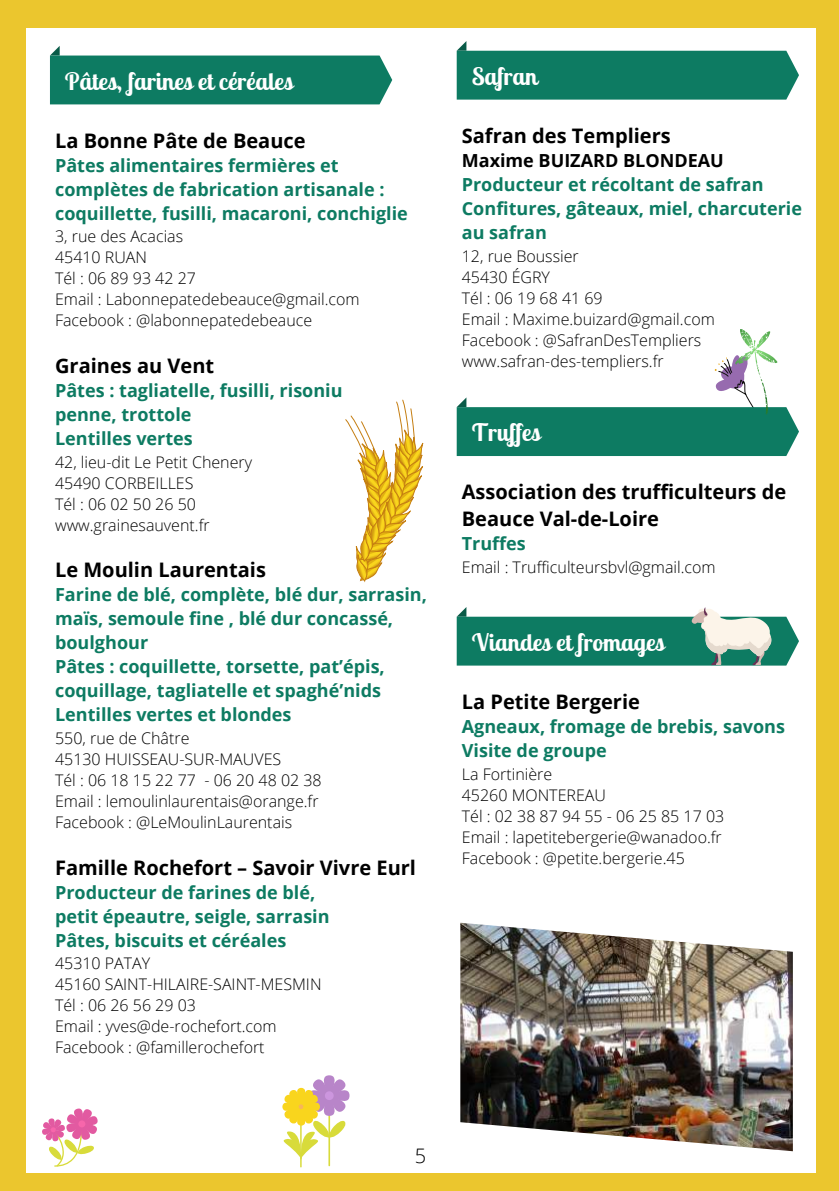
<style>
.page{position:relative;width:839px;height:1191px;background:#fff}
.page>*{position:absolute;margin:0;border:0;box-sizing:border-box;transform-origin:0 0}
.t1{font:700 24px "Lobster Two";color:#fff}
.t2{font:700 20px/27px "Open Sans";color:#000}
.t3{font:300 20px "Open Sans";color:#000}
.t4{font:700 18px/24px "Open Sans";color:#0d7b62}
.t5{font:700 18px "Open Sans";color:#000}
.t6{font:300 16px/21px "Open Sans";color:#000}
</style>
<div class="page">
<div style="left:0;top:0;width:838px;height:1191px;background:#ebc62e"></div>
<div style="left:26px;top:28px;width:789px;height:1144px;background:#fff"></div>
<hr style="left:328px;top:1100px;width:2px;height:66px;background:#d8db3a">
<hr style="left:300px;top:1107px;width:1px;height:60px;background:#d8db3a">
<svg style="left:282px;top:1075px;width:67px;height:86px"></svg>
<svg style="left:50px;top:46px;width:342px;height:58px"></svg>
<svg style="left:456px;top:41px;width:343px;height:59px"></svg>
<svg style="left:456px;top:607px;width:343px;height:59px"></svg>
<img style="left:460px;top:923px;width:332px;height:228px">
<svg style="left:345px;top:399px;width:79px;height:182px"></svg>
<svg style="left:456px;top:329px;width:343px;height:127px"></svg>
<svg style="left:42px;top:1108px;width:56px;height:59px"></svg>
<h1 class="t1" style="left:65px;top:66px;width:229px">Pâtes, farines et céréales</h1>
<p class="t2" style="left:55px;top:127px;width:252px">La Bonne Pâte de Beauce</p>
<p class="t4" style="left:55px;top:153px;width:354px">Pâtes alimentaires fermières et complètes de fabrication artisanale : coquillette, fusilli, macaroni, conchiglie</p>
<p class="t6" style="left:55px;top:226px;width:306px">3, rue des Acacias<br>45410 RUAN<br>Tél : 06 89 93 42 27<br>Email : Labonnepatedebeauce@gmail.com<br>Facebook : @labonnepatedebeauce</p>
<p class="t2" style="left:55px;top:352px;width:161px">Graines au Vent</p>
<p class="t4" style="left:55px;top:378px;width:289px">Pâtes : tagliatelle, fusilli, risoniu penne, trottole<br>Lentilles vertes</p>
<p class="t6" style="left:55px;top:451px;width:198px">42, lieu-dit Le Petit Chenery<br>45490 CORBEILLES<br>Tél : 06 02 50 26 50 www.grainesauvent.fr</p>
<p class="t2" style="left:55px;top:556px;width:212px">Le Moulin Laurentais</p>
<p class="t4" style="left:55px;top:582px;width:373px">Farine de blé, complète, blé dur, sarrasin, maïs, semoule fine , blé dur concassé, boulghour<br>Pâtes : coquillette, torsette, pat’épis, coquillage, tagliatelle et spaghé’nids Lentilles vertes et blondes</p>
<p class="t6" style="left:55px;top:727px;width:268px">550, rue de Châtre<br>45130 HUISSEAU-SUR-MAUVES<br>Tél : 06 18 15 22 77 - 06 20 48 02 38<br>Email : lemoulinlaurentais@orange.fr<br>Facebook : @LeMoulinLaurentais</p>
<p class="t2" style="left:55px;top:853px;width:362px">Famille Rochefort – Savoir Vivre Eurl</p>
<p class="t4" style="left:55px;top:880px;width:276px">Producteur de farines de blé, petit épeautre, seigle, sarrasin<br>Pâtes, biscuits et céréales</p>
<p class="t6" style="left:55px;top:953px;width:268px">45310 PATAY<br>45160 SAINT-HILAIRE-SAINT-MESMIN<br>Tél : 06 26 56 29 03<br>Email : yves@de-rochefort.com<br>Facebook : @famillerochefort</p>
<h1 class="t1" style="left:471px;top:61px;width:67px">Safran</h1>
<p class="t2" style="left:462px;top:122px;width:210px">Safran des Templiers</p>
<p class="t5" style="left:462px;top:148px;width:263px">Maxime BUIZARD BLONDEAU</p>
<p class="t4" style="left:462px;top:172px;width:342px">Producteur et récoltant de safran<br>Confitures, gâteaux, miel, charcuterie au safran</p>
<p class="t6" style="left:462px;top:245px;width:254px">12, rue Boussier<br>45430 ÉGRY<br>Tél : 06 19 68 41 69<br>Email : Maxime.buizard@gmail.com<br>Facebook : @SafranDesTempliers www.safran-des-templiers.fr</p>
<h1 class="t1" style="left:471px;top:417px;width:70px">Truffes</h1>
<p class="t2" style="left:462px;top:478px;width:326px">Association des trufficulteurs de<br>Beauce Val-de-Loire</p>
<p class="t4" style="left:462px;top:531px;width:65px">Truffes</p>
<p class="t6" style="left:462px;top:556px;width:255px">Email : Trufficulteursbvl@gmail.com</p>
<h1 class="t1" style="left:471px;top:627px;width:194px">Viandes et fromages</h1>
<p class="t2" style="left:462px;top:688px;width:180px">La Petite Bergerie</p>
<p class="t4" style="left:462px;top:714px;width:325px">Agneaux, fromage de brebis, savons<br>Visite de groupe</p>
<p class="t6" style="left:462px;top:763px;width:264px">La Fortinière<br>45260 MONTEREAU<br>Tél : 02 38 87 94 55 - 06 25 85 17 03<br>Email : lapetitebergerie@wanadoo.fr<br>Facebook : @petite.bergerie.45</p>
<p class="t3" style="left:414px;top:1141px;width:13px">5</p>
</div>
